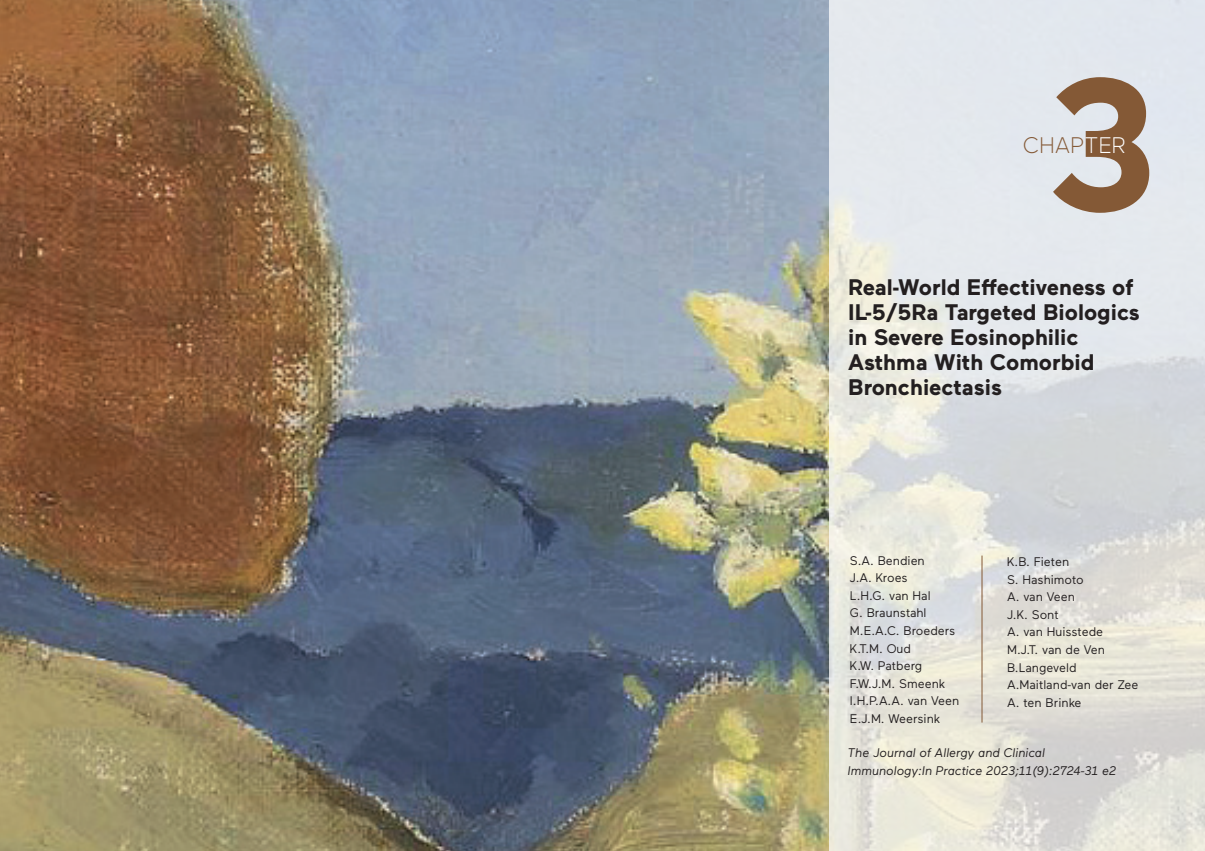
<style>
.page{position:relative;width:1205px;height:851px;background:#fff}
.page>*{position:absolute;margin:0;border:0;box-sizing:border-box;transform-origin:0 0}
.t1{font:700 187.5px "Maax";color:#845936}
.t2{font:700 22.5px/25px "Maax";color:#231f20}
.t3{font:300 22.5px "Maax";letter-spacing:-.005em;color:#845936}
.t4{font:12.5px/17.5px "Maax";color:#231f20}
.t5{font:italic 12.5px/17.5px "Maax";color:#231f20}
.s1{color:#fff}
</style>
<div class="page">
<img style="left:609px;top:0;width:220px;height:850px">
<img style="left:0;top:0;width:609px;height:850px">
<svg style="left:829px;top:0;width:376px;height:850px;background:#e1e3e1"></svg>
<hr style="left:982px;top:555px;width:1px;height:167px;background:#845936">
<h1 class="t1" style="left:1049px;top:22px;width:113px">3</h1>
<h2 class="t3" style="left:1022px;top:131px;width:105px">CHAP<span class="s1">TER</span></h2>
<h2 class="t2" style="left:848px;top:274px;width:293px">Real-World Effectiveness of<br>IL-5/5Ra Targeted Biologics in Severe Eosinophilic<br>Asthma With Comorbid<br>Bronchiectasis</h2>
<p class="t4" style="left:850px;top:551px;width:111px">S.A. Bendien<br>J.A. Kroes<br>L.H.G. van Hal<br>G. Braunstahl<br>M.E.A.C. Broeders<br>K.T.M. Oud<br>K.W. Patberg<br>F.W.J.M. Smeenk<br>I.H.P.A.A. van Veen<br>E.J.M. Weersink</p>
<p class="t4" style="left:1007px;top:552px;width:133px">K.B. Fieten<br>S. Hashimoto<br>A. van Veen<br>J.K. Sont<br>A. van Huisstede<br>M.J.T. van de Ven<br>B.Langeveld<br>A.Maitland-van der Zee<br>A. ten Brinke</p>
<p class="t5" style="left:848px;top:743px;width:270px">The Journal of Allergy and Clinical<br>Immunology:In Practice 2023;11(9):2724-31 e2</p>
</div>
